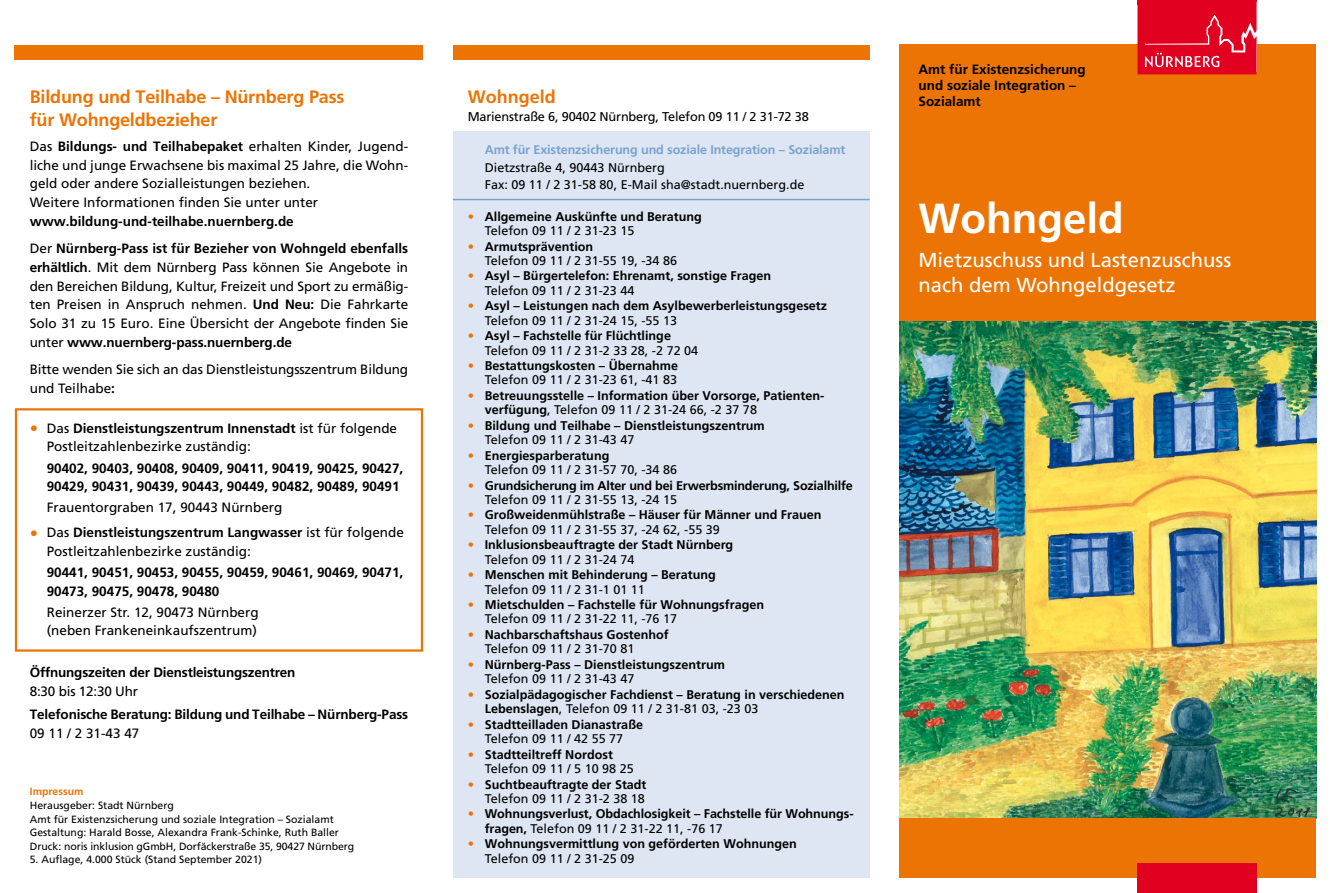
<style>
.page{position:relative;width:1331px;height:893px;background:#fff}
.page>*{position:absolute;margin:0;border:0;box-sizing:border-box;transform-origin:0 0}
.t1{font:700 42px "Frutiger";color:#fff}
.t2{font:20.25px/25.5px "Frutiger";color:#fff}
.t3{font:700 18px/22.5px "Frutiger";letter-spacing:-.01em;color:#ec7405}
.t4{font:13.5px/18.8px "Frutiger";color:#000}
.t5{font:700 13.5px/18.3px "Frutiger";color:#000}
.t6{font:12.75px "Frutiger";letter-spacing:-.015em;color:#000}
.t7{font:700 12.6px/14.4px "Frutiger";color:#000}
.t8{font:12.6px/14.4px "Frutiger";color:#000}
.t9{font:700 12.6px "Frutiger";letter-spacing:-.01em;color:#78a3cf}
.t10{font:10.5px/13.5px "Frutiger";color:#000}
.t11{font:700 10.5px "Frutiger";color:#ec7405}
.s1{font-weight:700}
.s2{font-weight:400}
.s3{font-weight:700;font-size:16.5px;color:#ec7405}
.s4{font-weight:400;color:#ec7405}
.s5{color:#ec7405}
</style>
<div class="page">
<img style="left:899px;top:321px;width:417px;height:498px">
<div style="left:899px;top:45px;width:417px;height:276px;background:#ec7405"></div>
<div style="left:899px;top:819px;width:417px;height:59px;background:#ec7405"></div>
<div style="left:15px;top:45px;width:408px;height:15px;background:#ec7405"></div>
<div style="left:453px;top:45px;width:417px;height:15px;background:#ec7405"></div>
<div style="left:1137px;top:863px;width:119px;height:30px;background:#e20020"></div>
<svg style="left:1137px;top:0;width:119px;height:74px;background:#e41431"></svg>
<div style="left:15px;top:408px;width:408px;height:244px;border:2px solid #ec7405"></div>
<div style="left:453px;top:132px;width:417px;height:746px;background:#dfe6f3"></div>
<hr style="left:453px;top:199px;width:417px;height:1px;background:#78a3cf">
<h3 class="t3" style="left:30px;top:86px;width:316px">Bildung und Teilhabe – Nürnberg Pass für Wohngeldbezieher</h3>
<p class="t4" style="left:30px;top:137px;width:380px">Das <span class="s1">Bildungs- und Teilhabepaket</span> erhalten Kinder, Jugend&shy;liche und junge Erwachsene bis maximal 25 Jahre, die Wohn&shy;geld oder andere Sozialleistungen beziehen.<br>Weitere Informationen finden Sie unter unter</p>
<p class="t5" style="left:30px;top:207px;width:380px;line-height:27.3px">www.bildung-und-teilhabe.nuernberg.de<br><span class="s2">Der</span> Nürnberg-Pass ist für Bezieher von Wohngeld ebenfalls</p>
<p class="t4" style="left:30px;top:258px;width:380px;text-align:justify"><span class="s1">erhältlich</span>. Mit dem Nürnberg Pass können Sie Angebote in den Bereichen Bildung, Kultur, Freizeit und Sport zu ermäßig&shy;ten Preisen in Anspruch nehmen. <span class="s1">Und Neu:</span> Die Fahrkarte Solo 31 zu 15 Euro. Eine Übersicht der Angebote finden Sie unter <span class="s1">www.nuernberg-pass.nuernberg.de</span></p>
<p class="t4" style="left:30px;top:360px;width:380px">Bitte wenden Sie sich an das Dienstleistungsszentrum Bildung und Teilhabe<span class="s1">:</span></p>
<p class="t4" style="left:47px;top:419px;width:352px;line-height:18.3px;text-indent:-17px"><span class="s3">•</span> Das <span class="s1">Dienstleistungszentrum Innenstadt</span> ist für folgende<br>Postleitzahlenbezirke zuständig:</p>
<p class="t5" style="left:47px;top:459px;width:358px">90402, 90403, 90408, 90409, 90411, 90419, 90425, 90427,<br>90429, 90431, 90439, 90443, 90449, 90482, 90489, 90491</p>
<p class="t4" style="left:47px;top:498px;width:237px">Frauentorgraben 17, 90443 Nürnberg</p>
<p class="t4" style="left:47px;top:523px;width:359px;line-height:18.3px;text-indent:-17px"><span class="s3">•</span> Das <span class="s1">Dienstleistungszentrum Langwasser</span> ist für folgende<br>Postleitzahlenbezirke zuständig:</p>
<p class="t5" style="left:47px;top:563px;width:358px">90441, 90451, 90453, 90455, 90459, 90461, 90469, 90471,<br>90473, 90475, 90478, 90480</p>
<p class="t4" style="left:47px;top:603px;width:213px;line-height:18.3px">Reinerzer Str. 12, 90473 Nürnberg (neben Frankeneinkaufszentrum)</p>
<p class="t5" style="left:30px;top:663px;width:267px">Öffnungszeiten der Dienstleistungszentren</p>
<p class="t4" style="left:30px;top:682px;width:110px">8:30 bis 12:30 Uhr</p>
<p class="t5" style="left:30px;top:705px;width:380px">Telefonische Beratung: Bildung und Teilhabe – Nürnberg-Pass</p>
<p class="t4" style="left:30px;top:724px;width:111px">09 11 / 2 31-43 47</p>
<p class="t11" style="left:30px;top:786px;width:55px">Impressum</p>
<p class="t10" style="left:30px;top:798px;width:326px">Herausgeber: Stadt Nürnberg<br>Amt für Existenzsicherung und soziale Integration – Sozialamt Gestaltung: Harald Bosse, Alexandra Frank-Schinke, Ruth Baller Druck: noris inklusion gGmbH, Dorfäckerstraße 35, 90427 Nürnberg</p>
<p class="t10" style="left:30px;top:852px;width:234px">5. Auflage, 4.000 Stück (Stand September 2021)</p>
<h3 class="t3" style="left:468px;top:86px;width:90px">Wohngeld</h3>
<p class="t6" style="left:468px;top:109px;width:343px">Marienstraße 6, 90402 Nürnberg, Telefon 09 11 / 2 31-72 38</p>
<p class="t9" style="left:485px;top:142px;width:362px">Amt für Existenzsicherung und soziale Integration – Sozialamt</p>
<p class="t8" style="left:485px;top:158px;width:321px;line-height:17.5px">Dietzstraße 4, 90443 Nürnberg<br>Fax: 09 11 / 2 31-58 80, E-Mail sha@stadt.nuernberg.de</p>
<p class="t7" style="left:485px;top:209px;width:219px;text-indent:-17px"><span class="s4">•</span> Allgemeine Auskünfte und Beratung<br><span class="s2">Telefon 09 11 / 2 31-23 15</span></p>
<p class="t8" style="left:485px;top:239px;width:194px;text-indent:-17px"><span class="s5">•</span> <span class="s1">Armutsprävention<br></span>Telefon 09 11 / 2 31-55 19, -34 86</p>
<p class="t7" style="left:485px;top:269px;width:288px;text-indent:-17px"><span class="s4">•</span> Asyl – Bürgertelefon: Ehrenamt, sonstige Fragen<br><span class="s2">Telefon 09 11 / 2 31-23 44</span></p>
<p class="t7" style="left:485px;top:299px;width:344px;text-indent:-17px"><span class="s4">•</span> Asyl – Leistungen nach dem Asylbewerberleistungsgesetz<br><span class="s2">Telefon 09 11 / 2 31-24 15, -55 13</span></p>
<p class="t7" style="left:485px;top:328px;width:215px;text-indent:-17px"><span class="s4">•</span> Asyl – Fachstelle für Flüchtlinge<br><span class="s2">Telefon 09 11 / 2 31-2 33 28, -2 72 04</span></p>
<p class="t7" style="left:468px;top:358px;width:212px;text-align:right"><span class="s4">•</span> Bestattungskosten – Übernahme<br><span class="s2">Telefon 09 11 / 2 31-23 61, -41 83</span></p>
<p class="t7" style="left:485px;top:388px;width:340px;text-indent:-17px"><span class="s4">•</span> Betreuungsstelle – Information über Vorsorge, Patienten&shy;verfügung<span class="s2">, Telefon 09 11 / 2 31-24 66, -2 37 78</span></p>
<p class="t7" style="left:485px;top:418px;width:282px;text-indent:-17px"><span class="s4">•</span> Bildung und Teilhabe – Dienstleistungszentrum<br><span class="s2">Telefon 09 11 / 2 31-43 47</span></p>
<p class="t8" style="left:485px;top:448px;width:194px;text-indent:-17px"><span class="s5">•</span> <span class="s1">Energiesparberatung<br></span>Telefon 09 11 / 2 31-57 70, -34 86</p>
<p class="t7" style="left:485px;top:478px;width:370px;text-indent:-17px"><span class="s4">•</span> Grundsicherung im Alter und bei Erwerbsminderung, Sozialhilfe<br><span class="s2">Telefon 09 11 / 2 31-55 13, -24 15</span></p>
<p class="t7" style="left:485px;top:508px;width:338px;text-indent:-17px"><span class="s4">•</span> Großweidenmühlstraße – Häuser für Männer und Frauen<br><span class="s2">Telefon 09 11 / 2 31-55 37, -24 62, -55 39</span></p>
<p class="t7" style="left:485px;top:537px;width:250px;text-indent:-17px"><span class="s4">•</span> Inklusionsbeauftragte der Stadt Nürnberg<br><span class="s2">Telefon 09 11 / 2 31-24 74</span></p>
<p class="t7" style="left:485px;top:567px;width:233px;text-indent:-17px"><span class="s4">•</span> Menschen mit Behinderung – Beratung<br><span class="s2">Telefon 09 11 / 2 31-1 01 11</span></p>
<p class="t7" style="left:485px;top:597px;width:281px;text-indent:-17px"><span class="s4">•</span> Mietschulden – Fachstelle für Wohnungsfragen<br><span class="s2">Telefon 09 11 / 2 31-22 11, -76 17</span></p>
<p class="t7" style="left:485px;top:627px;width:186px;text-indent:-17px"><span class="s4">•</span> Nachbarschaftshaus Gostenhof<br><span class="s2">Telefon 09 11 / 2 31-70 81</span></p>
<p class="t7" style="left:485px;top:657px;width:242px;text-indent:-17px"><span class="s4">•</span> Nürnberg-Pass – Dienstleistungszentrum<br><span class="s2">Telefon 09 11 / 2 31-43 47</span></p>
<p class="t7" style="left:485px;top:687px;width:361px;text-indent:-17px"><span class="s4">•</span> Sozialpädagogischer Fachdienst – Beratung in verschiedenen<br>Lebenslagen<span class="s2">, Telefon 09 11 / 2 31-81 03, -23 03</span></p>
<p class="t7" style="left:468px;top:717px;width:177px;text-align:center"><span class="s4">•</span> Stadtteilladen Dianastraße<br><span class="s2">Telefon 09 11 / 42 55 77</span></p>
<p class="t7" style="left:485px;top:747px;width:150px;text-indent:-17px"><span class="s4">•</span> Stadtteiltreff Nordost<br><span class="s2">Telefon 09 11 / 5 10 98 25</span></p>
<p class="t7" style="left:468px;top:777px;width:180px;text-align:right"><span class="s4">•</span> Suchtbeauftragte der Stadt<br><span class="s2">Telefon 09 11 / 2 31-2 38 18</span></p>
<p class="t7" style="left:485px;top:807px;width:369px;text-indent:-17px"><span class="s4">•</span> Wohnungsverlust, Obdachlosigkeit – Fachstelle für Wohnungs&shy;fragen, <span class="s2">Telefon 09 11 / 2 31-22 11, -76 17</span></p>
<p class="t7" style="left:485px;top:837px;width:314px;text-indent:-17px"><span class="s4">•</span> Wohnungsvermittlung von geförderten Wohnungen<br><span class="s2">Telefon 09 11 / 2 31-25 09</span></p>
<p class="t5" style="left:918px;top:62px;width:169px;line-height:15.8px">Amt für Existenzsicherung und soziale Integration –<br>Sozialamt</p>
<h1 class="t1" style="left:918px;top:193px;width:207px">Wohngeld</h1>
<h2 class="t2" style="left:918px;top:247px;width:314px">Mietzuschuss und Lastenzuschuss nach dem Wohngeldgesetz</h2>
</div>
